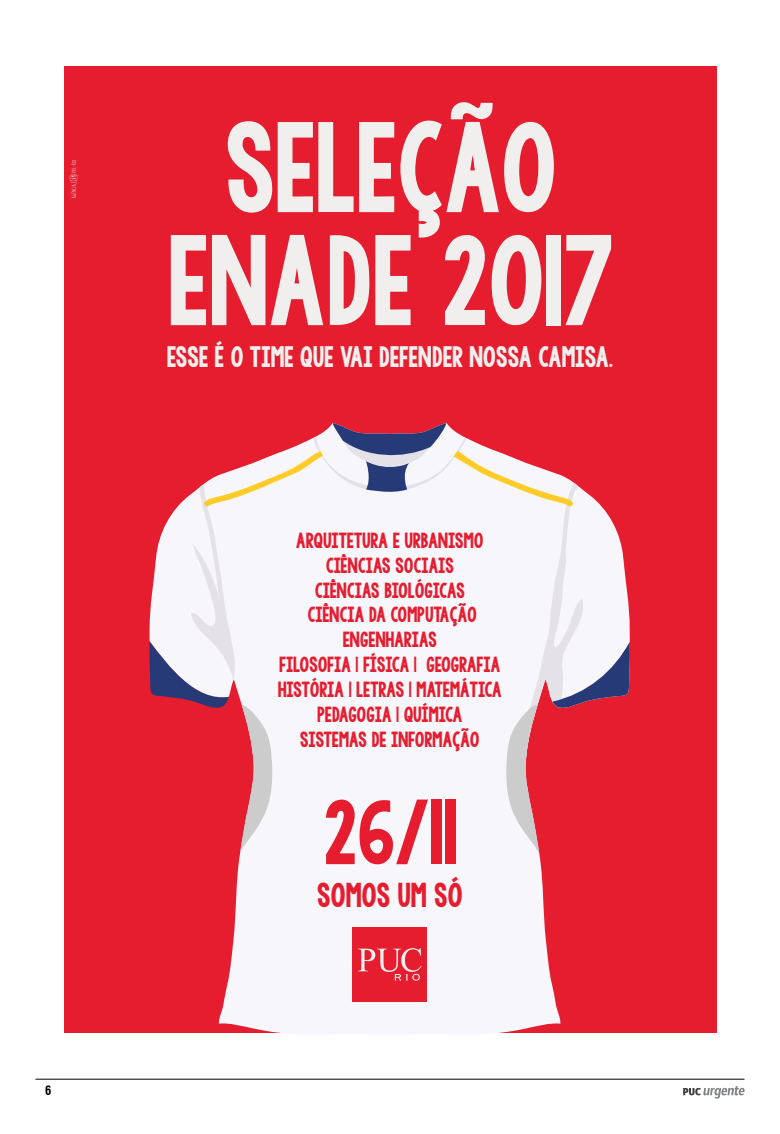
<style>
.page{position:relative;width:780px;height:1134px;background:#fff}
.page>*{position:absolute;margin:0;border:0;box-sizing:border-box;transform-origin:0 0}
.t1{font:121.38px "KGLETHERGOSOLID";color:#f0efee}
.t2{font:87px "KGLETHERGOSOLID";color:#e51d2f}
.t3{font:32.62px "KGLETHERGOSOLID";color:#e51d2f}
.t4{font:28px "KGLETHERGOSOLID";color:#f0efee}
.t5{font:20.75px/24.9px "KGLETHERGOSOLID";color:#e51d2f;text-align:center}
.t6{font:700 condensed 12.5px "Swiss 721 BT";color:#000}
</style>
<div class="page">
<hr style="left:35px;top:1079px;width:709px;height:1px;background:#000">
<svg style="left:683px;top:1086px;width:61px;height:12px"></svg>
<div style="left:64px;top:66px;width:652px;height:966px;background:#e51d2f"></div>
<svg style="left:149px;top:853px;width:481px;height:180px;fill:#f7f6fb"></svg>
<svg style="left:149px;top:423px;width:481px;height:430px"></svg>
<div style="left:352px;top:927px;width:75px;height:74px;background:#e51d2f"></div>
<svg style="left:358px;top:948px;width:63px;height:33px"></svg>
<svg style="left:70px;top:160px;width:7px;height:38px"></svg>
<p class="t6" style="left:45px;top:1083px;width:8px">6</p>
<h1 class="t1" style="left:224px;top:91px;width:334px">SELEÇÃO</h1>
<h1 class="t1" style="left:167px;top:204px;width:446px">ENADE 2017</h1>
<h3 class="t4" style="left:167px;top:339px;width:448px">ESSE É O TIME QUE VAI DEFENDER NOSSA CAMISA.</h3>
<p class="t5" style="left:278px;top:527px;width:225px">ARQUITETURA E URBANISMO<br>CIÊNCIAS SOCIAIS<br>CIÊNCIAS BIOLÓGICAS<br>CIÊNCIA DA COMPUTAÇÃO<br>ENGENHARIAS<br>FILOSOFIA | FÍSICA | GEOGRAFIA<br>HISTÓRIA | LETRAS | MATEMÁTICA<br>PEDAGOGIA | QUÍMICA<br>SISTEMAS DE INFORMAÇÃO</p>
<h2 class="t2" style="left:322px;top:777px;width:136px">26/11</h2>
<h3 class="t3" style="left:317px;top:874px;width:147px">SOMOS UM SÓ</h3>
</div>
